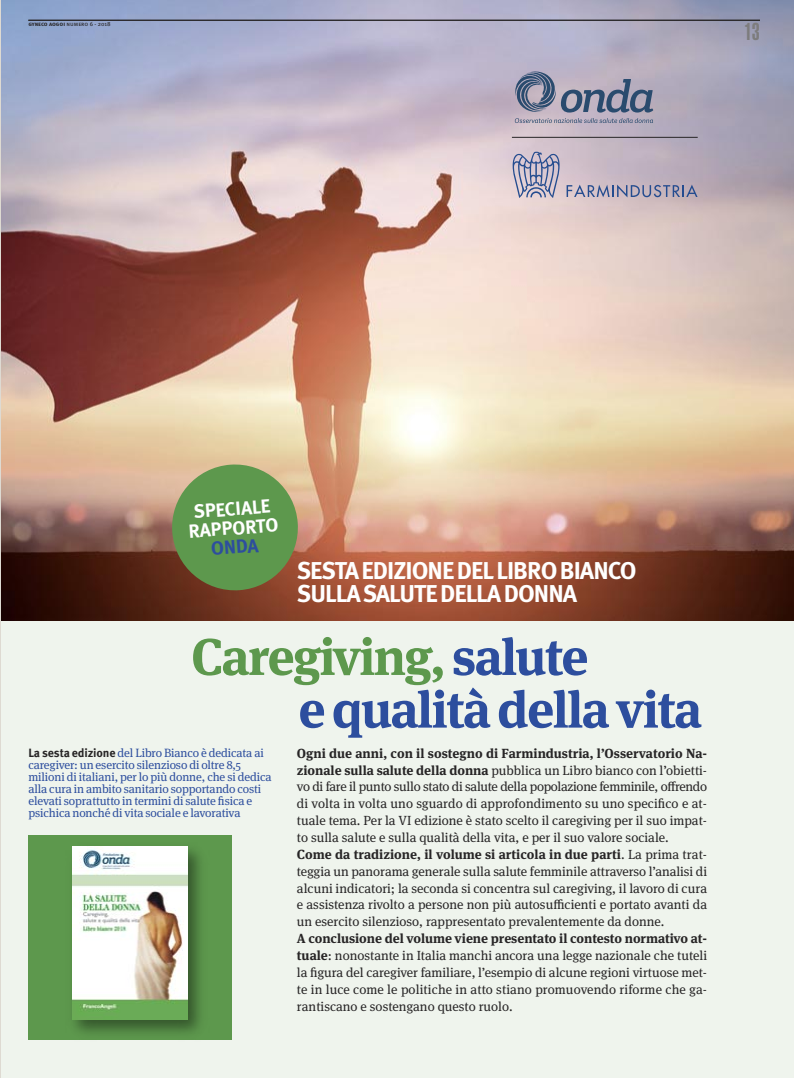
<style>
.page{position:relative;width:794px;height:1078px;background:#fff}
.page>*{position:absolute;margin:0;border:0;box-sizing:border-box;transform-origin:0 0}
.t1{font:700 51.5px/52.6px "Meta Serif OT";color:#2d4e9e}
.t2{font:700 24.3px/23px "Meta Pro";letter-spacing:-.04em;color:#fff}
.t3{font:900 extra-condensed 24px "Helvetica";color:#7d7c7d}
.t4{font:700 19.1px/19.1px "Meta Pro";color:#fff;text-align:center}
.t5{font:700 19.1px "Meta Pro";color:#2d4e9e}
.t6{font:13.2px/16.8px "Meta Serif OT";color:#272526}
.t7{font:12px/12.1px "Meta Serif OT";letter-spacing:-.01em;color:#2d4e9e}
.t8{font:6px "Meta Pro";color:#272526}
.s1{font-weight:700}
.s2{color:#5d984d}
.s3{font-family:"Meta Pro";font-weight:700;color:#272526}
</style>
<div class="page">
<div style="left:0;top:0;width:794px;height:1077px;background:#eff4ed"></div>
<img style="left:0;top:0;width:794px;height:620px">
<svg style="left:515px;top:71px;width:138px;height:52px;background:#9494a9"></svg>
<svg style="left:513px;top:152px;width:47px;height:46px;background:#a6a5bd"></svg>
<svg style="left:566px;top:184px;width:131px;height:13px;background:#9c9ab2"></svg>
<hr style="left:28px;top:20px;width:732px;height:1px;background:#272526">
<div style="left:28px;top:835px;width:204px;height:204px;background:#5d984d"></div>
<img style="left:66px;top:846px;width:144px;height:194px">
<img style="left:72px;top:846px;width:115px;height:173px">
<hr style="left:512px;top:137px;width:185px;height:1px;background:#272526">
<svg style="left:170px;top:462px;width:130px;height:130px;background:#739153"></svg>
<p class="t8" style="left:28px;top:22px;width:84px"><span class="s1">gyneco aogoi</span> numero 6 - 2018</p>
<h3 class="t3" style="left:744px;top:23px;width:17px">13</h3>
<h3 class="t4" style="left:187px;top:503px;width:91px;rotate:-4deg">SPECIALE<br>RAPPORTO</h3>
<h3 class="t5" style="left:210px;top:541px;width:49px;rotate:-4deg">ONDA</h3>
<h2 class="t2" style="left:297px;top:561px;width:341px">SESTA EDIZIONE DEL LIBRO BIANCO<br>SULLA SALUTE DELLA DONNA</h2>
<h1 class="t1" style="left:298px;top:634px;width:405px;text-indent:-107px"><span class="s2">Caregiving,</span> salute<br>e qualità della vita</h1>
<p class="t7" style="left:28px;top:747px;width:245px"><span class="s3">La sesta edizione</span> del Libro Bianco è dedicata ai caregiver: un esercito silenzioso di oltre 8,5 milioni di italiani, per lo più donne, che si dedica alla cura in ambito sanitario sopportando costi elevati soprattutto in termini di salute fisica e psichica nonché di vita sociale e lavorativa</p>
<p class="t6" style="left:297px;top:745px;width:412px"><span class="s1">Ogni due anni, con il sostegno di Farmindustria, l’Osservatorio Na&shy;zionale sulla salute della donna</span> pubblica un Libro bianco con l’obietti&shy;vo di fare il punto sullo stato di salute della popolazione femminile, offrendo di volta in volta uno sguardo di approfondimento su uno specifico e at&shy;tuale tema. Per la VI edizione è stato scelto il caregiving per il suo impat&shy;to sulla salute e sulla qualità della vita, e per il suo valore sociale.<br><span class="s1">Come da tradizione, il volume si articola in due parti</span>. La prima trat&shy;teggia un panorama generale sulla salute femminile attraverso l’analisi di alcuni indicatori; la seconda si concentra sul caregiving, il lavoro di cura e assistenza rivolto a persone non più autosufficienti e portato avanti da un esercito silenzioso, rappresentato prevalentemente da donne.</p>
<p class="t6" style="left:297px;top:930px;width:412px;text-align:justify"><span class="s1">A conclusione del volume viene presentato il contesto normativo at&shy;tuale</span>: nonostante in Italia manchi ancora una legge nazionale che tuteli la figura del caregiver familiare, l’esempio di alcune regioni virtuose met&shy;te in luce come le politiche in atto stiano promuovendo riforme che ga&shy;rantiscano e sostengano questo ruolo.</p>
</div>
